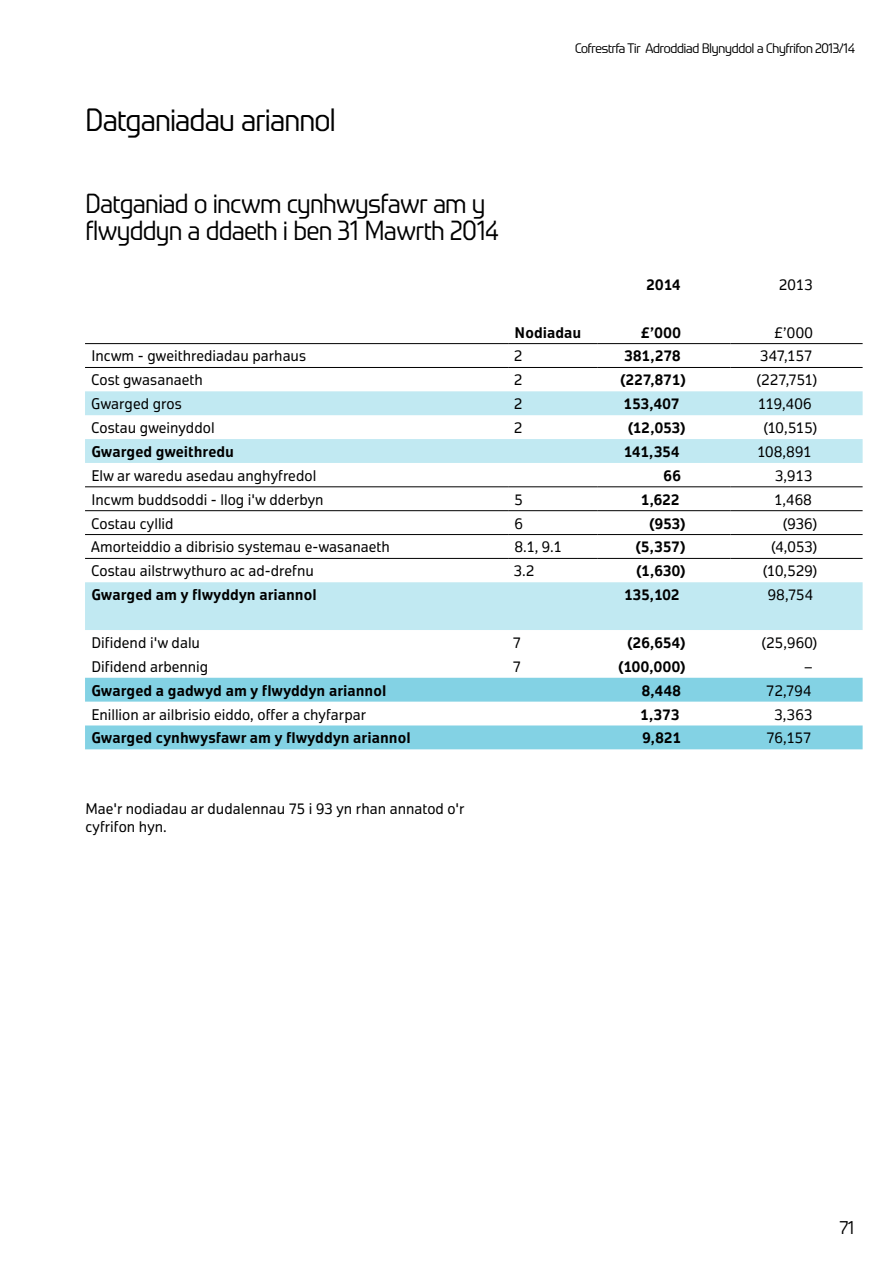
<style>
.page{position:relative;width:893px;height:1263px;background:#fff}
.page>*{position:absolute;margin:0;border:0;box-sizing:border-box;transform-origin:0 0}
.t1{font:31.5px "Geo Headline";letter-spacing:-.005em;color:#000;scale:.96 1}
.t2{font:27px/27px "Geo Headline";color:#000;scale:.96 1}
.t3{font:18px "Geo Headline";color:#000}
.t4{font:15px/18px "Geo";color:#000;scale:.96 1}
.t5{font:700 15px "Geo";letter-spacing:.01em;color:#000;scale:.96 1}
.t6{font:13.5px "Geo Headline";letter-spacing:-.01em;color:#000}
</style>
<div class="page">
<svg style="left:85px;top:391px;width:778px;height:239px"></svg>
<svg style="left:85px;top:678px;width:778px;height:71px;fill:#83d2e4"></svg>
<hr style="left:85px;top:343px;width:423px;height:1px;background:#000">
<hr style="left:508px;top:343px;width:90px;height:1px;background:#000">
<hr style="left:598px;top:343px;width:132px;height:1px;background:#000">
<hr style="left:730px;top:343px;width:133px;height:1px;background:#000">
<hr style="left:85px;top:367px;width:423px;height:1px;background:#000">
<hr style="left:508px;top:367px;width:90px;height:1px;background:#000">
<hr style="left:598px;top:367px;width:132px;height:1px;background:#000">
<hr style="left:730px;top:367px;width:133px;height:1px;background:#000">
<hr style="left:85px;top:486px;width:423px;height:1px;background:#000">
<hr style="left:508px;top:486px;width:90px;height:1px;background:#000">
<hr style="left:598px;top:486px;width:132px;height:1px;background:#000">
<hr style="left:730px;top:486px;width:133px;height:1px;background:#000">
<hr style="left:85px;top:510px;width:423px;height:1px;background:#000">
<hr style="left:508px;top:510px;width:90px;height:1px;background:#000">
<hr style="left:598px;top:510px;width:132px;height:1px;background:#000">
<hr style="left:730px;top:510px;width:133px;height:1px;background:#000">
<hr style="left:85px;top:534px;width:423px;height:1px;background:#000">
<hr style="left:508px;top:534px;width:90px;height:1px;background:#000">
<hr style="left:598px;top:534px;width:132px;height:1px;background:#000">
<hr style="left:730px;top:534px;width:133px;height:1px;background:#000">
<hr style="left:85px;top:558px;width:423px;height:1px;background:#000">
<hr style="left:508px;top:558px;width:90px;height:1px;background:#000">
<hr style="left:598px;top:558px;width:132px;height:1px;background:#000">
<hr style="left:730px;top:558px;width:133px;height:1px;background:#000">
<h1 class="t1" style="left:86px;top:103px;width:262px">Datganiadau ariannol</h1>
<p class="t6" style="left:575px;top:41px;width:281px">Cofrestrfa Tir Adroddiad Blynyddol a Chyfrifon 2013/14</p>
<h2 class="t2" style="left:86px;top:191px;width:431px">Datganiad o incwm cynhwysfawr am y flwyddyn a ddaeth i ben 31 Mawrth 2014</h2>
<p class="t5" style="left:646px;top:276px;width:37px">2014</p>
<p class="t4" style="left:779px;top:276px;width:37px">2013</p>
<p class="t5" style="left:515px;top:324px;width:71px">Nodiadau</p>
<p class="t5" style="left:641px;top:324px;width:43px">£’000</p>
<p class="t4" style="left:774px;top:323px;width:42px">£’000</p>
<p class="t4" style="left:91px;top:347px;width:225px">Incwm - gweithrediadau parhaus</p>
<p class="t4" style="left:514px;top:347px;width:10px">2</p>
<p class="t5" style="left:624px;top:348px;width:60px">381,278</p>
<p class="t4" style="left:760px;top:347px;width:56px">347,157</p>
<p class="t4" style="left:91px;top:371px;width:118px">Cost gwasanaeth</p>
<p class="t4" style="left:514px;top:371px;width:10px">2</p>
<p class="t5" style="left:620px;top:372px;width:70px">(227,871)</p>
<p class="t4" style="left:757px;top:371px;width:65px">(227,751)</p>
<p class="t4" style="left:91px;top:395px;width:96px">Gwarged gros</p>
<p class="t4" style="left:514px;top:395px;width:10px">2</p>
<p class="t5" style="left:624px;top:395px;width:60px">153,407</p>
<p class="t4" style="left:758px;top:395px;width:58px">119,406</p>
<p class="t4" style="left:91px;top:419px;width:130px">Costau gweinyddol</p>
<p class="t4" style="left:514px;top:419px;width:10px">2</p>
<p class="t5" style="left:628px;top:419px;width:62px">(12,053)</p>
<p class="t4" style="left:763px;top:419px;width:58px">(10,515)</p>
<p class="t5" style="left:91px;top:443px;width:150px">Gwarged gweithredu</p>
<p class="t5" style="left:624px;top:443px;width:60px">141,354</p>
<p class="t4" style="left:757px;top:443px;width:58px">108,891</p>
<p class="t4" style="left:91px;top:467px;width:236px">Elw ar waredu asedau anghyfredol</p>
<p class="t5" style="left:664px;top:467px;width:19px">66</p>
<p class="t4" style="left:775px;top:467px;width:40px">3,913</p>
<p class="t4" style="left:91px;top:490px;width:244px">Incwm buddsoddi - llog i'w dderbyn</p>
<p class="t4" style="left:514px;top:490px;width:10px">5</p>
<p class="t5" style="left:641px;top:491px;width:42px">1,622</p>
<p class="t4" style="left:774px;top:490px;width:41px">1,468</p>
<p class="t4" style="left:91px;top:514px;width:87px">Costau cyllid</p>
<p class="t4" style="left:514px;top:514px;width:10px">6</p>
<p class="t5" style="left:649px;top:515px;width:40px">(953)</p>
<p class="t4" style="left:783px;top:514px;width:38px">(936)</p>
<p class="t4" style="left:91px;top:538px;width:313px">Amorteiddio a dibrisio systemau e-wasanaeth</p>
<p class="t4" style="left:515px;top:538px;width:50px">8.1, 9.1</p>
<p class="t5" style="left:635px;top:539px;width:54px">(5,357)</p>
<p class="t4" style="left:771px;top:538px;width:50px">(4,053)</p>
<p class="t4" style="left:91px;top:562px;width:233px">Costau ailstrwythuro ac ad-drefnu</p>
<p class="t4" style="left:514px;top:562px;width:23px">3.2</p>
<p class="t5" style="left:636px;top:563px;width:53px">(1,630)</p>
<p class="t4" style="left:763px;top:562px;width:58px">(10,529)</p>
<p class="t5" style="left:91px;top:586px;width:236px">Gwarged am y flwyddyn ariannol</p>
<p class="t5" style="left:624px;top:586px;width:59px">135,102</p>
<p class="t4" style="left:768px;top:586px;width:49px">98,754</p>
<p class="t4" style="left:91px;top:634px;width:115px">Difidend i'w dalu</p>
<p class="t4" style="left:513px;top:634px;width:10px">7</p>
<p class="t5" style="left:627px;top:634px;width:63px">(26,654)</p>
<p class="t4" style="left:761px;top:634px;width:60px">(25,960)</p>
<p class="t4" style="left:91px;top:657px;width:123px">Difidend arbennig</p>
<p class="t4" style="left:513px;top:657px;width:10px">7</p>
<p class="t5" style="left:618px;top:658px;width:72px">(100,000)</p>
<p class="t4" style="left:805px;top:657px;width:9px">–</p>
<p class="t5" style="left:91px;top:682px;width:309px">Gwarged a gadwyd am y flwyddyn ariannol</p>
<p class="t5" style="left:642px;top:682px;width:42px">8,448</p>
<p class="t4" style="left:766px;top:681px;width:49px">72,794</p>
<p class="t4" style="left:91px;top:705px;width:287px">Enillion ar ailbrisio eiddo, offer a chyfarpar</p>
<p class="t5" style="left:640px;top:706px;width:42px">1,373</p>
<p class="t4" style="left:774px;top:705px;width:41px">3,363</p>
<p class="t5" style="left:91px;top:730px;width:334px">Gwarged cynhwysfawr am y flwyddyn ariannol</p>
<p class="t5" style="left:642px;top:730px;width:41px">9,821</p>
<p class="t4" style="left:766px;top:729px;width:48px">76,157</p>
<p class="t4" style="left:85px;top:800px;width:396px">Mae'r nodiadau ar dudalennau 75 i 93 yn rhan annatod o'r cyfrifon hyn.</p>
<p class="t3" style="left:840px;top:1217px;width:16px">71</p>
</div>
